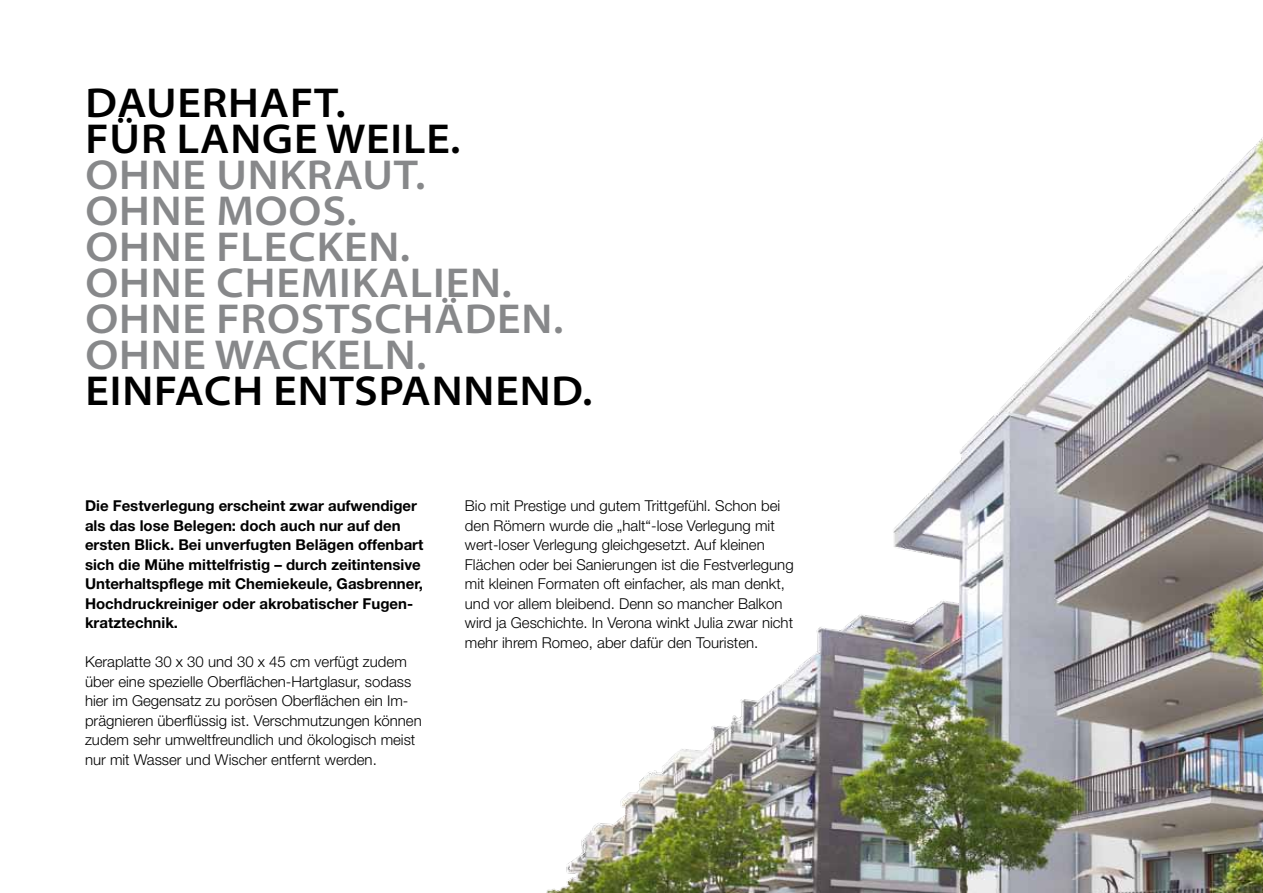
<style>
.page{position:relative;width:1263px;height:893px;background:#fff}
.page>*{position:absolute;margin:0;border:0;box-sizing:border-box;transform-origin:0 0}
.t1{font:600 semi-expanded 42px/36px "Myriad Pro";letter-spacing:.02em;color:#87888a}
.t2{font:600 semi-expanded 42px/36px "Myriad Pro";letter-spacing:.02em;color:#000}
.t3{font:300 15px/19.5px "Helvetica Neue LT Std";color:#000}
.t4{font:700 15px/19.5px "Helvetica Neue LT Std";color:#000}
</style>
<div class="page">
<img style="left:546px;top:137px;width:717px;height:756px">
<h1 class="t2" style="left:85px;top:85px;width:376px">DAUERHAFT.<br>FÜR LANGE WEILE.</h1>
<h1 class="t1" style="left:85px;top:157px;width:479px">OHNE UNKRAUT.<br>OHNE MOOS.<br>OHNE FLECKEN.<br>OHNE CHEMIKALIEN.<br>OHNE FROSTSCHÄDEN.<br>OHNE WACKELN.</h1>
<h1 class="t2" style="left:85px;top:373px;width:508px">EINFACH ENTSPANNEND.</h1>
<p class="t4" style="left:85px;top:496px;width:340px">Die Festverlegung erscheint zwar aufwendiger als das lose Belegen: doch auch nur auf den ersten Blick. Bei unverfugten Belägen offenbart sich die Mühe mittelfristig – durch zeitintensive Unterhaltspflege mit Chemiekeule, Gasbrenner, Hochdruckreiniger oder akrobatischer Fugen&shy;kratztechnik.</p>
<p class="t3" style="left:85px;top:652px;width:338px">Keraplatte 30 x 30 und 30 x 45 cm verfügt zudem über eine spezielle Oberflächen-Hartglasur, sodass hier im Gegensatz zu porösen Oberflächen ein Im&shy;prägnieren überflüssig ist. Verschmutzungen können zudem sehr umweltfreundlich und ökologisch meist nur mit Wasser und Wischer entfernt werden.</p>
<p class="t3" style="left:465px;top:496px;width:330px">Bio mit Prestige und gutem Trittgefühl. Schon bei den Römern wurde die „halt“-lose Verlegung mit wert-loser Verlegung gleichgesetzt. Auf kleinen Flächen oder bei Sanierungen ist die Festverlegung mit kleinen Formaten oft einfacher, als man denkt, und vor allem bleibend. Denn so mancher Balkon wird ja Geschichte. In Verona winkt Julia zwar nicht mehr ihrem Romeo, aber dafür den Touristen.</p>
</div>
